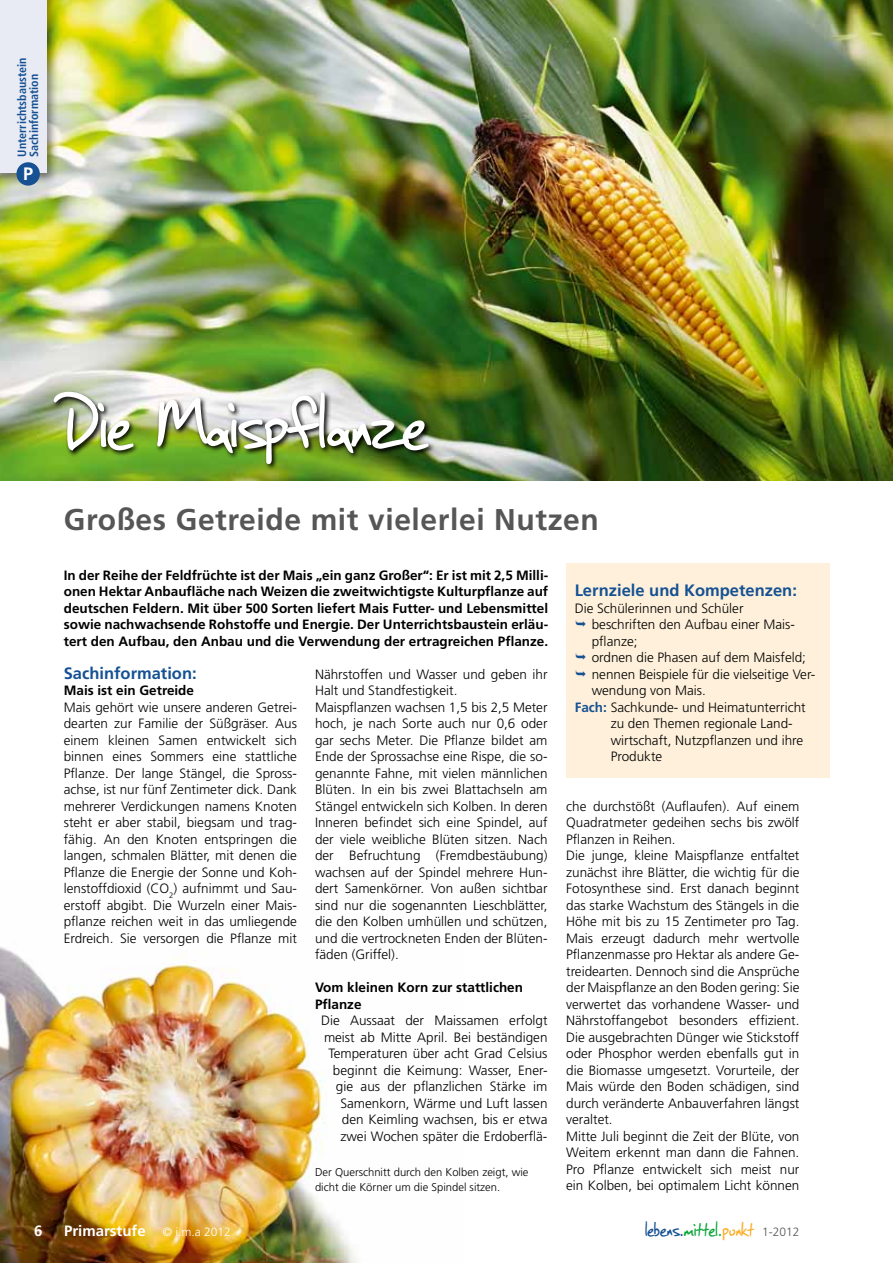
<style>
.page{position:relative;width:893px;height:1263px;background:#fff}
.page>*{position:absolute;margin:0;border:0;box-sizing:border-box;transform-origin:0 0}
.t1{font:84px "SF Grunge Sans";color:#fff}
.t2{font:700 30px "Frutiger";letter-spacing:.02em;color:#565656}
.t3{font:22.5px "SF Grunge Sans";letter-spacing:.01em;color:#155193}
.t4{font:700 18px "Frutiger";color:#fff}
.t5{font:700 16.5px "Frutiger";color:#155193}
.t6{font:700 15px "Frutiger";color:#fff}
.t7{font:300 13.5px/16.5px "Frutiger";color:#000}
.t8{font:700 13.5px/16.5px "Frutiger";color:#000}
.t9{font:700 condensed 12px/12px "Frutiger";color:#155193}
.t10{font:300 11.25px/15px "Frutiger";color:#000}
.s1{font-weight:700;color:#155193}
.s2{font-weight:300;font-size:12px}
.s3{color:#0aa537}
.s4{color:#f9af2a}
.s5{font-family:"Frutiger";font-weight:300;font-size:12px;color:#565656}
</style>
<div class="page">
<img style="left:0;top:947px;width:357px;height:316px">
<div style="left:566px;top:563px;width:264px;height:215px;background:#fef0da"></div>
<img style="left:0;top:0;width:893px;height:481px">
<img style="left:52px;top:390px;width:383px;height:81px">
<div style="left:0;top:0;width:59px;height:186px;background:#000;opacity:.45"></div>
<div style="left:0;top:0;width:47px;height:173px;background:#e8eaf4"></div>
<div style="left:16px;top:162px;width:24px;height:24px;background:#155193;border-radius:50%"></div>
<p class="t9" style="left:16px;top:157px;width:100px;rotate:-90deg">Unterrichtsbaustein<br>Sachinformation</p>
<h3 class="t4" style="left:23px;top:163px;width:12px">P</h3>
<h1 class="t1" style="left:64px;top:369px;width:364px">Die Maispflanze</h1>
<h2 class="t2" style="left:64px;top:502px;width:537px">Großes Getreide mit vielerlei Nutzen</h2>
<p class="t8" style="left:64px;top:567px;width:486px;text-align:justify">In der Reihe der Feldfrüchte ist der Mais „ein ganz Großer“: Er ist mit 2,5 Milli&shy;onen Hektar Anbaufläche nach Weizen die zweitwichtigste Kulturpflanze auf deutschen Feldern. Mit über 500 Sorten liefert Mais Futter- und Lebensmittel sowie nachwachsende Rohstoffe und Energie. Der Unterrichtsbaustein erläu&shy;tert den Aufbau, den Anbau und die Verwendung der ertragreichen Pflanze.</p>
<p class="t5" style="left:64px;top:663px;width:134px">Sachinformation:</p>
<p class="t8" style="left:64px;top:682px;width:132px">Mais ist ein Getreide</p>
<p class="t7" style="left:64px;top:699px;width:235px;text-align:justify">Mais gehört wie unsere anderen Getrei&shy;dearten zur Familie der Süßgräser. Aus einem kleinen Samen entwickelt sich binnen eines Sommers eine stattliche Pflanze. Der lange Stängel, die Spross&shy;achse, ist nur fünf Zentimeter dick. Dank mehrerer Verdickungen namens Knoten steht er aber stabil, biegsam und trag&shy;fähig. An den Knoten entspringen die langen, schmalen Blätter, mit denen die Pflanze die Energie der Sonne und Koh&shy;lenstoffdioxid (CO<sub>2</sub>) aufnimmt und Sau&shy;erstoff abgibt. Die Wurzeln einer Mais&shy;pflanze reichen weit in das umliegende Erdreich. Sie versorgen die Pflanze mit</p>
<p class="t7" style="left:315px;top:666px;width:234px">Nährstoffen und Wasser und geben ihr Halt und Standfestigkeit.<br>Maispflanzen wachsen 1,5 bis 2,5 Meter hoch, je nach Sorte auch nur 0,6 oder gar sechs Meter. Die Pflanze bildet am Ende der Sprossachse eine Rispe, die so&shy;genannte Fahne, mit vielen männlichen Blüten. In ein bis zwei Blattachseln am Stängel entwickeln sich Kolben. In deren Inneren befindet sich eine Spindel, auf der viele weibliche Blüten sitzen. Nach der Befruchtung (Fremdbestäubung) wachsen auf der Spindel mehrere Hun&shy;dert Samenkörner. Von außen sichtbar sind nur die sogenannten Lieschblätter, die den Kolben umhüllen und schützen, und die vertrockneten Enden der Blüten&shy;fäden (Griffel).</p>
<p class="t8" style="left:315px;top:979px;width:210px">Vom kleinen Korn zur stattlichen<br>Pflanze</p>
<p class="t7" style="left:321px;top:1012px;width:228px;text-align:right">Die Aussaat der Maissamen erfolgt meist ab Mitte April. Bei beständigen Temperaturen über acht Grad Celsius beginnt die Keimung: Wasser, Ener&shy;gie aus der pflanzlichen Stärke im Samenkorn, Wärme und Luft lassen den Keimling wachsen, bis er etwa zwei Wochen später die Erdoberflä-</p>
<p class="t10" style="left:315px;top:1164px;width:215px">Der Querschnitt durch den Kolben zeigt, wie dicht die Körner um die Spindel sitzen.</p>
<p class="t5" style="left:575px;top:581px;width:224px">Lernziele und Kompetenzen:</p>
<p class="t7" style="left:575px;top:600px;width:170px">Die Schülerinnen und Schüler</p>
<p class="t7" style="left:592px;top:616px;width:205px">beschriften den Aufbau einer Mais-</p>
<p class="t7" style="left:592px;top:633px;width:47px">pflanze;</p>
<p class="t7" style="left:592px;top:649px;width:216px">ordnen die Phasen auf dem Maisfeld;</p>
<p class="t7" style="left:592px;top:666px;width:225px">nennen Beispiele für die vielseitige Ver-</p>
<p class="t7" style="left:592px;top:682px;width:116px">wendung von Mais.</p>
<p class="t7" style="left:575px;top:699px;width:233px"><span class="s1">Fach:</span> Sachkunde- und Heimatunterricht</p>
<p class="t7" style="left:611px;top:715px;width:184px">zu den Themen regionale Land-</p>
<p class="t7" style="left:611px;top:732px;width:194px">wirtschaft, Nutzpflanzen und ihre</p>
<p class="t7" style="left:611px;top:748px;width:53px">Produkte</p>
<p class="t7" style="left:566px;top:798px;width:235px">che durchstößt (Auflaufen). Auf einem Quadratmeter gedeihen sechs bis zwölf Pflanzen in Reihen.<br>Die junge, kleine Maispflanze entfaltet zunächst ihre Blätter, die wichtig für die Fotosynthese sind. Erst danach beginnt das starke Wachstum des Stängels in die Höhe mit bis zu 15 Zentimeter pro Tag.<br>Mais erzeugt dadurch mehr wertvolle Pflanzenmasse pro Hektar als andere Ge&shy;treidearten. Dennoch sind die Ansprüche der Maispflanze an den Boden gering: Sie verwertet das vorhandene Wasser- und Nährstoffangebot besonders effizient.<br>Die ausgebrachten Dünger wie Stickstoff oder Phosphor werden ebenfalls gut in die Biomasse umgesetzt. Vorurteile, der Mais würde den Boden schädigen, sind durch veränderte Anbauverfahren längst veraltet.<br>Mitte Juli beginnt die Zeit der Blüte, von Weitem erkennt man dann die Fahnen.<br>Pro Pflanze entwickelt sich meist nur ein Kolben, bei optimalem Licht können</p>
<p class="t6" style="left:34px;top:1222px;width:10px">6</p>
<p class="t6" style="left:64px;top:1222px;width:168px">Primarstufe <span class="s2">© i.m.a 2012</span></p>
<h3 class="t3" style="left:645px;top:1214px;width:156px">lebens.<span class="s3">mittel.</span><span class="s4">punkt</span> <span class="s5">1-2012</span></h3>
</div>
